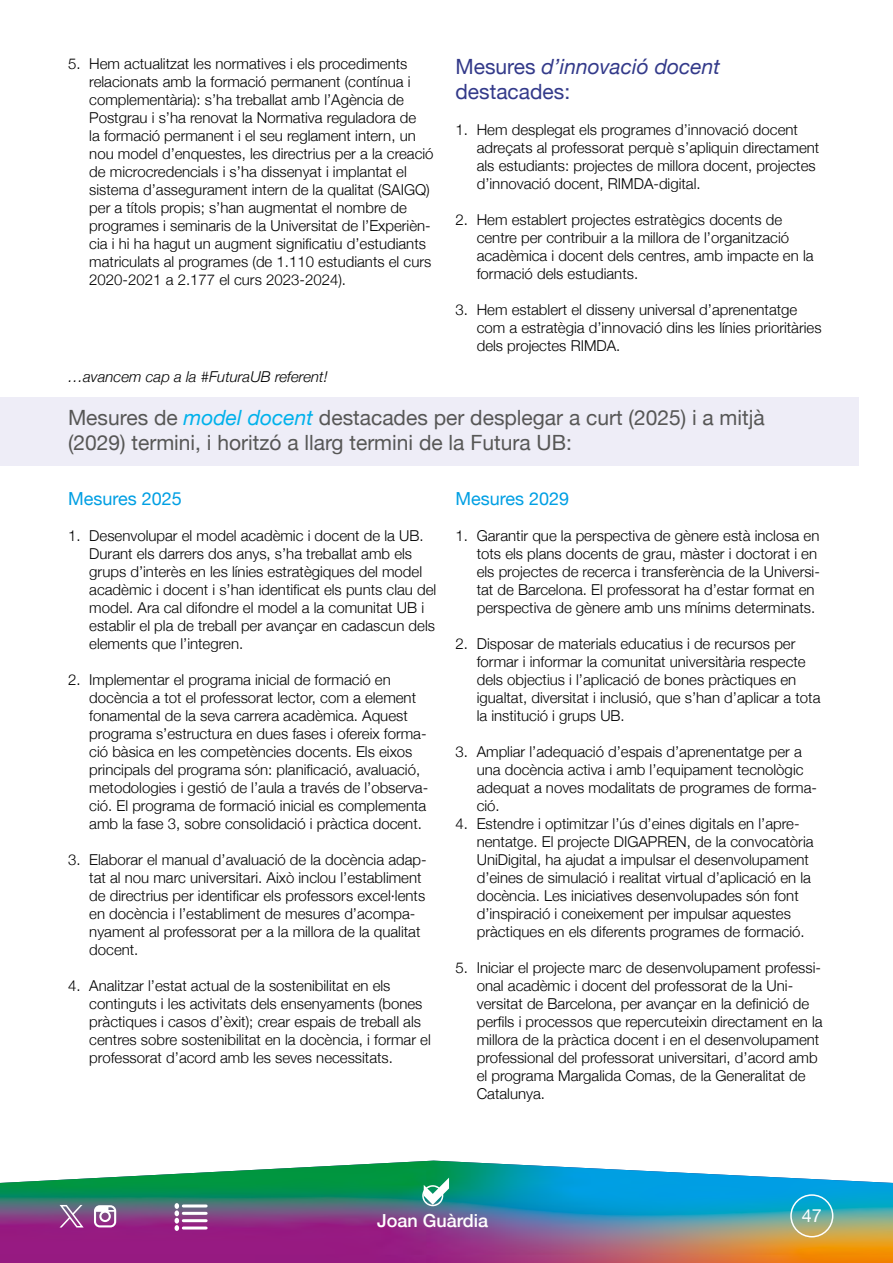
<style>
.page{position:relative;width:893px;height:1263px;background:#fff}
.page>*{position:absolute;margin:0;border:0;box-sizing:border-box;transform-origin:0 0}
.t1{font:21px/25.2px "Helvetica Neue";color:#575756}
.t2{font:21px/25.2px "Helvetica Neue";color:#333a8a}
.t3{font:18px "Helvetica Neue";color:#009fe3}
.t4{font:500 18px "Helvetica Neue";color:#fff}
.t5{font:18px "Helvetica Neue";color:#fff}
.t6{font:300 15px/18px "Helvetica Neue";color:#000}
.t7{font:italic 300 15px "Helvetica Neue";color:#000}
.s1{font-style:italic}
.s2{font-style:italic;color:#00b1eb}
</style>
<div class="page">
<div style="left:0;top:398px;width:858px;height:68px;background:#eeedf7"></div>
<img style="left:0;top:1160px;width:893px;height:103px">
<svg style="left:422px;top:1177px;width:27px;height:29px"></svg>
<div style="left:790px;top:1194px;width:43px;height:43px;border:2px solid #fff;border-radius:50%"></div>
<svg style="left:94px;top:1205px;width:22px;height:22px"></svg>
<hr style="left:183px;top:1204px;width:23px;height:3px;background:#fff">
<hr style="left:183px;top:1212px;width:23px;height:3px;background:#fff">
<hr style="left:183px;top:1219px;width:23px;height:3px;background:#fff">
<hr style="left:183px;top:1226px;width:23px;height:3px;background:#fff">
<svg style="left:175px;top:1203px;width:4px;height:28px"></svg>
<svg style="left:60px;top:1205px;width:24px;height:22px"></svg>
<p class="t6" style="left:89px;top:54px;width:346px;text-indent:-21px">5. Hem actualitzat les normatives i els procediments relacionats amb la formació permanent (contínua i complementària): s’ha treballat amb l’Agència de Postgrau i s’ha renovat la Normativa reguladora de<br>la formació permanent i el seu reglament intern, un nou model d’enquestes, les directrius per a la creació de microcredencials i s’ha dissenyat i implantat el sistema d’assegurament intern de la qualitat (SAIGQ) per a títols propis; s’han augmentat el nombre de programes i seminaris de la Universitat de l’Experièn&shy;cia i hi ha hagut un augment significatiu d’estudiants matriculats al programes (de 1.110 estudiants el curs 2020-2021 a 2.177 el curs 2023-2024).</p>
<h1 class="t2" style="left:455px;top:54px;width:266px">Mesures <span class="s1">d’innovació docent </span>destacades:</h1>
<p class="t6" style="left:477px;top:121px;width:344px;text-indent:-21px">1. Hem desplegat els programes d’innovació docent adreçats al professorat perquè s’apliquin directament als estudiants: projectes de millora docent, projectes d’innovació docent, RIMDA-digital.</p>
<p class="t6" style="left:477px;top:211px;width:338px;text-indent:-21px">2. Hem establert projectes estratègics docents de centre per contribuir a la millora de l’organització acadèmica i docent dels centres, amb impacte en la formació dels estudiants.</p>
<p class="t6" style="left:477px;top:301px;width:346px;text-indent:-21px">3. Hem establert el disseny universal d’aprenentatge com a estratègia d’innovació dins les línies prioritàries dels projectes RIMDA.</p>
<p class="t7" style="left:68px;top:364px;width:261px">…avancem cap a la #FuturaUB referent!</p>
<h1 class="t1" style="left:68px;top:404px;width:698px">Mesures de <span class="s2">model docent</span> destacades per desplegar a curt (2025) i a mitjà (2029) termini, i horitzó a llarg termini de la Futura UB:</h1>
<p class="t3" style="left:68px;top:488px;width:115px">Mesures 2025</p>
<p class="t6" style="left:89px;top:526px;width:349px;text-indent:-21px">1. Desenvolupar el model acadèmic i docent de la UB.<br>Durant els darrers dos anys, s’ha treballat amb els grups d’interès en les línies estratègiques del model acadèmic i docent i s’han identificat els punts clau del model. Ara cal difondre el model a la comunitat UB i establir el pla de treball per avançar en cadascun dels elements que l’integren.</p>
<p class="t6" style="left:89px;top:670px;width:340px;text-indent:-21px">2. Implementar el programa inicial de formació en docència a tot el professorat lector, com a element fonamental de la seva carrera acadèmica. Aquest programa s’estructura en dues fases i ofereix forma&shy;ció bàsica en les competències docents. Els eixos principals del programa són: planificació, avaluació, metodologies i gestió de l’aula a través de l’observa&shy;ció. El programa de formació inicial es complementa amb la fase 3, sobre consolidació i pràctica docent.</p>
<p class="t6" style="left:89px;top:850px;width:339px;text-indent:-21px">3. Elaborar el manual d’avaluació de la docència adap&shy;tat al nou marc universitari. Això inclou l’establiment de directrius per identificar els professors excel·lents en docència i l’establiment de mesures d’acompa&shy;nyament al professorat per a la millora de la qualitat docent.</p>
<p class="t6" style="left:89px;top:976px;width:343px;text-indent:-21px">4. Analitzar l’estat actual de la sostenibilitat en els continguts i les activitats dels ensenyaments (bones pràctiques i casos d’èxit); crear espais de treball als centres sobre sostenibilitat en la docència, i formar el professorat d’acord amb les seves necessitats.</p>
<p class="t3" style="left:455px;top:488px;width:115px">Mesures 2029</p>
<p class="t6" style="left:477px;top:526px;width:345px;text-indent:-21px">1. Garantir que la perspectiva de gènere està inclosa en tots els plans docents de grau, màster i doctorat i en els projectes de recerca i transferència de la Universi&shy;tat de Barcelona. El professorat ha d’estar format en perspectiva de gènere amb uns mínims determinats.</p>
<p class="t6" style="left:477px;top:634px;width:345px;text-indent:-21px">2. Disposar de materials educatius i de recursos per formar i informar la comunitat universitària respecte dels objectius i l’aplicació de bones pràctiques en igualtat, diversitat i inclusió, que s’han d’aplicar a tota la institució i grups UB.</p>
<p class="t6" style="left:477px;top:742px;width:342px;text-indent:-21px">3. Ampliar l’adequació d’espais d’aprenentatge per a una docència activa i amb l’equipament tecnològic adequat a noves modalitats de programes de forma&shy;ció.</p>
<p class="t6" style="left:477px;top:814px;width:338px;text-indent:-21px">4. Estendre i optimitzar l’ús d’eines digitals en l’apre&shy;nentatge. El projecte DIGAPREN, de la convocatòria UniDigital, ha ajudat a impulsar el desenvolupament d’eines de simulació i realitat virtual d’aplicació en la docència. Les iniciatives desenvolupades són font d’inspiració i coneixement per impulsar aquestes pràctiques en els diferents programes de formació.</p>
<p class="t6" style="left:477px;top:958px;width:347px;text-indent:-21px">5. Iniciar el projecte marc de desenvolupament professi&shy;onal acadèmic i docent del professorat de la Uni&shy;versitat de Barcelona, per avançar en la definició de perfils i processos que repercuteixin directament en la millora de la pràctica docent i en el desenvolupament professional del professorat universitari, d’acord amb el programa Margalida Comas, de la Generalitat de Catalunya.</p>
<p class="t4" style="left:377px;top:1206px;width:113px">Joan Guàrdia</p>
<p class="t5" style="left:802px;top:1205px;width:22px">47</p>
</div>
